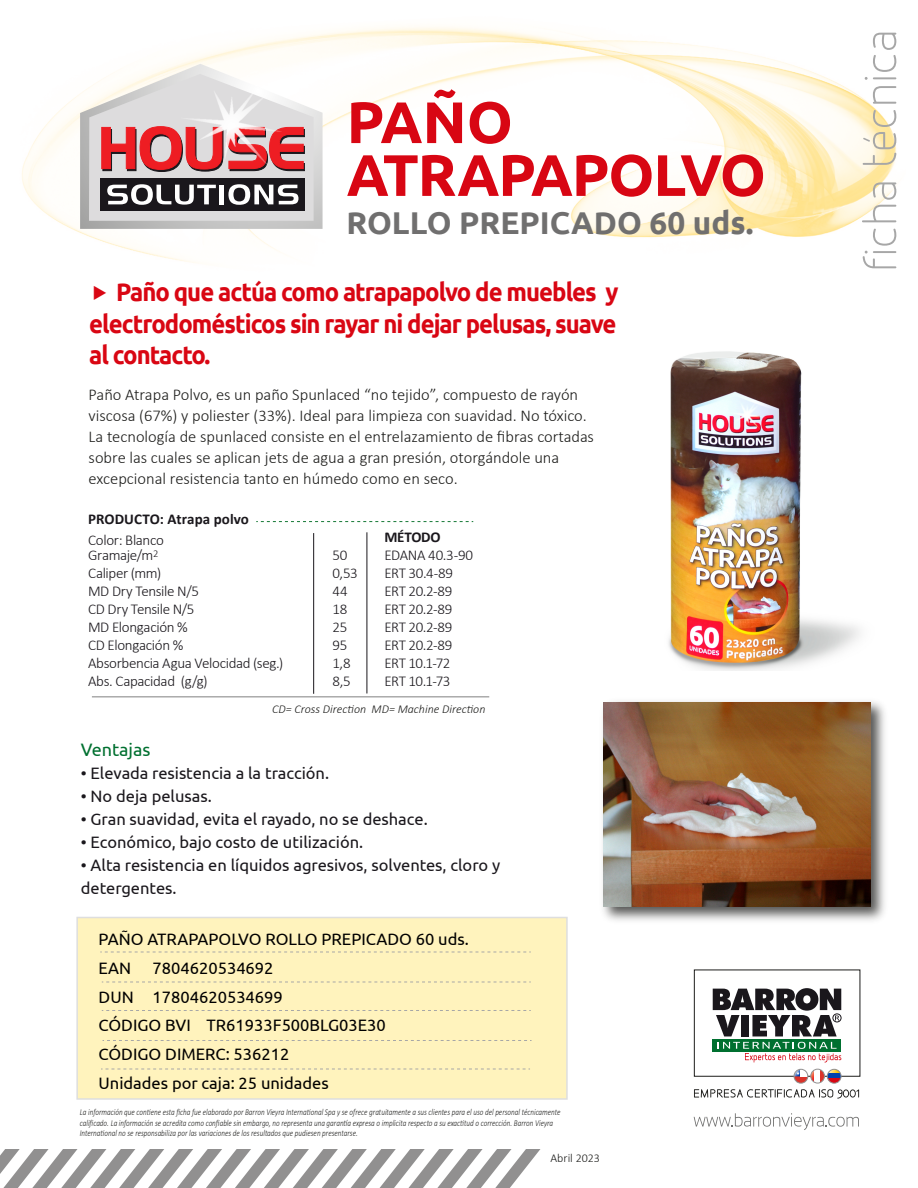
<style>
.page{position:relative;width:918px;height:1188px;background:#fff}
.page>*{position:absolute;margin:0;border:0;box-sizing:border-box;transform-origin:0 0}
.t1{font:700 58.5px/52.8px "Ubuntu";letter-spacing:-.02em;color:#d80613}
.t2{font:52.5px "Designio";letter-spacing:-.025em;color:#a7a7a7}
.t3{font:700 31.5px "Ubuntu";color:#706f6f}
.t4{font:700 25.5px/31.5px "Ubuntu";letter-spacing:-.04em;color:#d90613;text-align:justify;scale:.94 1}
.t5{font:18px "Ubuntu";letter-spacing:-.005em;color:#007030}
.t6{font:300 16.5px/21px "Calibri";color:#1d1d1b}
.t7{font:16.5px/23.1px "Ubuntu";color:#1a171c}
.t8{font:16.5px/28.8px "Ubuntu";color:#000}
.t9{font:300 15px "Calibri";letter-spacing:-.025em;color:#1a171c}
.t10{font:700 15px "Calibri";letter-spacing:.005em;color:#1a171c}
.t11{font:italic 300 12px "Calibri";color:#1d1d1b}
.t12{font:300 12px "Calibri";color:#1d1d1b}
.t13{font:italic 300 9px/10.5px "Calibri";color:#1d1d1b;scale:.8 1}
</style>
<div class="page">
<div style="left:76px;top:917px;width:492px;height:183px;background:#fff3bd"></div>
<img style="left:22px;top:27px;width:874px;height:236px">
<img style="left:668px;top:351px;width:192px;height:320px">
<hr style="left:313px;top:533px;width:1px;height:161px;background:#1a171c">
<hr style="left:367px;top:532px;width:1px;height:161px;background:#1a171c">
<hr style="left:92px;top:696px;width:397px;height:1px;background:#808080">
<svg style="left:256px;top:521px;width:217px;height:1px"></svg>
<img style="left:603px;top:701px;width:282px;height:220px">
<img style="left:603px;top:702px;width:267px;height:205px">
<svg style="left:694px;top:1113px;width:165px;height:17px"></svg>
<svg style="left:694px;top:1089px;width:165px;height:10px"></svg>
<div style="left:694px;top:970px;width:166px;height:107px;background:#fff;border:1px solid #1d1d1b"></div>
<div style="left:713px;top:1039px;width:128px;height:13px;background:#007030"></div>
<svg style="left:811px;top:1070px;width:4px;height:12px"></svg>
<svg style="left:820px;top:1070px;width:5px;height:13px"></svg>
<div style="left:815px;top:1069px;width:5px;height:14px;background:#fff"></div>
<div style="left:811px;top:1069px;width:14px;height:14px;border:1px solid #919090;border-radius:50%"></div>
<svg style="left:794px;top:1076px;width:14px;height:7px"></svg>
<svg style="left:794px;top:1069px;width:7px;height:7px"></svg>
<div style="left:794px;top:1069px;width:14px;height:14px;border:1px solid #919090;border-radius:50%"></div>
<svg style="left:828px;top:1069px;width:12px;height:4px"></svg>
<div style="left:827px;top:1073px;width:14px;height:6px;background:#0041ae"></div>
<svg style="left:827px;top:1079px;width:14px;height:4px"></svg>
<div style="left:827px;top:1069px;width:14px;height:14px;border:1px solid #919090;border-radius:50%"></div>
<svg style="left:713px;top:988px;width:128px;height:48px"></svg>
<svg style="left:717px;top:1042px;width:124px;height:21px"></svg>
<svg style="left:80px;top:64px;width:243px;height:165px"></svg>
<img style="left:127px;top:34px;width:208px;height:184px">
<svg style="left:100px;top:952px;width:431px;height:1px"></svg>
<svg style="left:102px;top:982px;width:429px;height:1px"></svg>
<svg style="left:102px;top:1010px;width:429px;height:1px"></svg>
<svg style="left:103px;top:1040px;width:429px;height:1px"></svg>
<svg style="left:101px;top:1069px;width:429px;height:1px"></svg>
<svg style="left:1px;top:1150px;width:539px;height:37px"></svg>
<h1 class="t1" style="left:347px;top:95px;width:421px">PAÑO<br>ATRAPAPOLVO</h1>
<h3 class="t3" style="left:347px;top:203px;width:408px">ROLLO PREPICADO 60 uds.</h3>
<h3 class="t4" style="left:89px;top:276px;width:565px;text-indent:27px">Paño que actúa como atrapapolvo de muebles y electrodomésticos sin rayar ni dejar pelusas, suave al contacto.</h3>
<p class="t6" style="left:89px;top:384px;width:507px">Paño Atrapa Polvo, es un paño Spunlaced “no tejido”, compuesto de rayón viscosa (67%) y poliester (33%). Ideal para limpieza con suavidad. No tóxico.<br>La tecnología de spunlaced consiste en el entrelazamiento de fibras cortadas sobre las cuales se aplican jets de agua a gran presión, otorgándole una excepcional resistencia tanto en húmedo como en seco.</p>
<h3 class="t10" style="left:88px;top:509px;width:162px">PRODUCTO: Atrapa polvo</h3>
<h3 class="t9" style="left:88px;top:531px;width:77px">Color: Blanco</h3>
<h3 class="t10" style="left:384px;top:527px;width:58px">MÉTODO</h3>
<h3 class="t9" style="left:88px;top:546px;width:72px">Gramaje/m<sup>2</sup></h3>
<h3 class="t9" style="left:333px;top:546px;width:16px">50</h3>
<h3 class="t9" style="left:384px;top:546px;width:90px">EDANA 40.3-90</h3>
<h3 class="t9" style="left:88px;top:564px;width:75px">Caliper (mm)</h3>
<h3 class="t9" style="left:333px;top:564px;width:27px">0,53</h3>
<h3 class="t9" style="left:384px;top:564px;width:70px">ERT 30.4-89</h3>
<h3 class="t9" style="left:88px;top:582px;width:113px">MD Dry Tensile N/5</h3>
<h3 class="t9" style="left:333px;top:582px;width:17px">44</h3>
<h3 class="t9" style="left:384px;top:582px;width:70px">ERT 20.2-89</h3>
<h3 class="t9" style="left:88px;top:600px;width:108px">CD Dry Tensile N/5</h3>
<h3 class="t9" style="left:333px;top:600px;width:16px">18</h3>
<h3 class="t9" style="left:384px;top:600px;width:70px">ERT 20.2-89</h3>
<h3 class="t9" style="left:88px;top:618px;width:101px">MD Elongación %</h3>
<h3 class="t9" style="left:333px;top:618px;width:16px">25</h3>
<h3 class="t9" style="left:384px;top:618px;width:70px">ERT 20.2-89</h3>
<h3 class="t9" style="left:88px;top:636px;width:97px">CD Elongación %</h3>
<h3 class="t9" style="left:333px;top:636px;width:16px">95</h3>
<h3 class="t9" style="left:384px;top:636px;width:70px">ERT 20.2-89</h3>
<h3 class="t9" style="left:88px;top:654px;width:197px">Absorbencia Agua Velocidad (seg.)</h3>
<h3 class="t9" style="left:333px;top:654px;width:20px">1,8</h3>
<h3 class="t9" style="left:384px;top:654px;width:68px">ERT 10.1-72</h3>
<h3 class="t9" style="left:88px;top:672px;width:121px">Abs. Capacidad (g/g)</h3>
<h3 class="t9" style="left:333px;top:672px;width:20px">8,5</h3>
<h3 class="t9" style="left:384px;top:672px;width:68px">ERT 10.1-73</h3>
<h3 class="t11" style="left:272px;top:701px;width:215px">CD= Cross Direction MD= Machine Direction</h3>
<h3 class="t5" style="left:81px;top:738px;width:71px">Ventajas</h3>
<h3 class="t7" style="left:81px;top:761px;width:250px">• Elevada resistencia a la tracción.</h3>
<h3 class="t7" style="left:81px;top:784px;width:133px">• No deja pelusas.</h3>
<h3 class="t7" style="left:81px;top:807px;width:348px">• Gran suavidad, evita el rayado, no se deshace.</h3>
<h3 class="t7" style="left:81px;top:830px;width:284px">• Económico, bajo costo de utilización.</h3>
<h3 class="t7" style="left:81px;top:853px;width:421px">• Alta resistencia en líquidos agresivos, solventes, cloro y detergentes.</h3>
<h3 class="t8" style="left:99px;top:924px;width:372px">PAÑO ATRAPAPOLVO ROLLO PREPICADO 60 uds.<br>EAN</h3>
<h3 class="t8" style="left:99px;top:953px;width:289px;text-indent:54px">7804620534692<br>DUN 17804620534699<br>CÓDIGO BVI TR61933F500BLG03E30<br>CÓDIGO DIMERC: 536212<br>Unidades por caja: 25 unidades</h3>
<p class="t13" style="left:80px;top:1107px;width:602px">La información que contiene esta ficha fue elaborado por Barron Vieyra International Spa y se ofrece gratuitamente a sus clientes para el uso del personal técnicamente calificado. La información se acredita como confiable sin embargo, no representa una garantía expresa o implicita respecto a su exactitud o corrección. Barron Vieyra<br>International no se responsabiliza por las variaciones de los resultados que pudiesen presentarse.</p>
<h3 class="t12" style="left:551px;top:1150px;width:51px">Abril 2023</h3>
<h2 class="t2" style="left:852px;top:271px;width:243px;rotate:-90deg">ficha técnica</h2>
</div>
